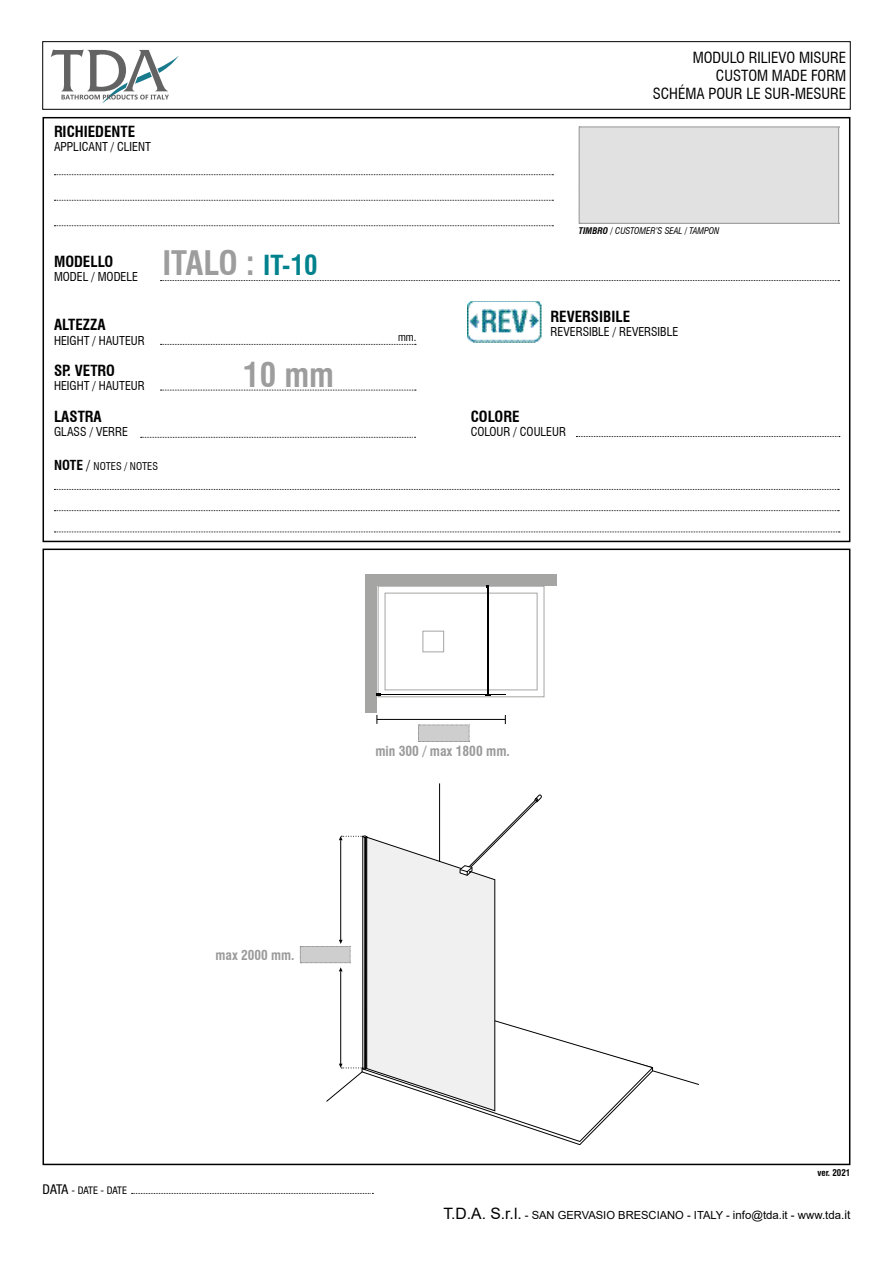
<style>
.page{position:relative;width:893px;height:1263px;background:#fff}
.page>*{position:absolute;margin:0;border:0;box-sizing:border-box;transform-origin:0 0}
.t1{font:700 condensed 33px "Swiss 721 BT";color:#9d9d9d}
.t2{font:700 condensed 15px "Swiss 721 BT";color:#000}
.t3{font:condensed 15px/18px "Swiss 721 BT";color:#000;text-align:right}
.t4{font:700 condensed 13.5px "Swiss 721 BT";color:#9a9a9a}
.t5{font:700 condensed 13.35px "Swiss 721 BT";color:#9a9a9a}
.t6{font:condensed 12px "Swiss 721 BT";color:#000}
.t7{font:11.1px "Arial";color:#000}
.t8{font:condensed 10.5px "Swiss 721 BT";color:#000}
.t9{font:condensed 10.5px "Helvetica Neue LT Pro";color:#000}
.t10{font:italic condensed 9px "Swiss 721 BT";color:#000}
.t11{font:700 condensed 9px "Swiss 721 BT";color:#000}
.s1{font-size:27px;color:#00828d}
.s2{font-weight:700;font-size:13.5px}
.s3{font-size:13.5px}
.s4{font-weight:700}
.s5{font-size:15.6px}
.s6{font-size:11.4px}
.s7{font-size:12px}
</style>
<div class="page">
<svg style="left:132px;top:1193px;width:241px;height:1px"></svg>
<div style="left:43px;top:41px;width:807px;height:68px;border:1px solid #000"></div>
<svg style="left:51px;top:50px;width:128px;height:53px"></svg>
<svg style="left:54px;top:200px;width:499px;height:1px"></svg>
<svg style="left:54px;top:174px;width:499px;height:1px"></svg>
<svg style="left:54px;top:225px;width:499px;height:1px"></svg>
<svg style="left:54px;top:489px;width:785px;height:1px"></svg>
<svg style="left:54px;top:510px;width:785px;height:1px"></svg>
<svg style="left:54px;top:531px;width:786px;height:1px"></svg>
<div style="left:579px;top:126px;width:261px;height:98px;background:#e1e1e1"></div>
<div style="left:43px;top:117px;width:807px;height:425px;border:2px solid #000"></div>
<svg style="left:576px;top:436px;width:264px;height:1px"></svg>
<svg style="left:141px;top:437px;width:275px;height:1px"></svg>
<svg style="left:161px;top:344px;width:255px;height:1px"></svg>
<svg style="left:161px;top:280px;width:678px;height:1px"></svg>
<svg style="left:161px;top:390px;width:255px;height:1px"></svg>
<hr style="left:439px;top:783px;width:1px;height:221px;background:#000">
<div style="left:366px;top:574px;width:190px;height:11px;background:#a5a5a4"></div>
<div style="left:378px;top:586px;width:166px;height:111px;border:1px solid #a5a5a4"></div>
<div style="left:385px;top:593px;width:152px;height:97px;border:1px solid #a5a5a4"></div>
<div style="left:423px;top:631px;width:21px;height:21px;border:1px solid #a5a5a4"></div>
<hr style="left:378px;top:694px;width:128px;height:1px;background:#000">
<hr style="left:377px;top:719px;width:128px;height:1px;background:#000">
<hr style="left:487px;top:586px;width:2px;height:110px;background:#000">
<div style="left:366px;top:574px;width:11px;height:138px;background:#a5a5a4"></div>
<svg style="left:418px;top:725px;width:52px;height:17px"></svg>
<svg style="left:300px;top:794px;width:399px;height:352px"></svg>
<img style="left:468px;top:302px;width:74px;height:41px">
<p class="t2" style="left:54px;top:122px;width:83px">RICHIEDENTE</p>
<p class="t6" style="left:54px;top:140px;width:98px">APPLICANT / CLIENT</p>
<p class="t2" style="left:54px;top:252px;width:61px">MODELLO</p>
<p class="t6" style="left:54px;top:269px;width:86px">MODEL / MODELE</p>
<h1 class="t1" style="left:162px;top:243px;width:157px">ITALO : <span class="s1">IT-10</span></h1>
<p class="t2" style="left:54px;top:316px;width:53px">ALTEZZA</p>
<p class="t6" style="left:54px;top:333px;width:92px">HEIGHT / HAUTEUR</p>
<p class="t8" style="left:398px;top:331px;width:20px">mm.</p>
<p class="t2" style="left:54px;top:362px;width:63px">SP. VETRO</p>
<p class="t6" style="left:54px;top:379px;width:92px">HEIGHT / HAUTEUR</p>
<p class="t2" style="left:54px;top:407px;width:49px">LASTRA</p>
<p class="t6" style="left:54px;top:425px;width:76px">GLASS / VERRE</p>
<p class="t8" style="left:54px;top:459px;width:106px"><span class="s2">NOTE</span> <span class="s3">/</span> NOTES / NOTES</p>
<h1 class="t1" style="left:243px;top:355px;width:92px">10 mm</h1>
<p class="t3" style="left:653px;top:48px;width:195px">MODULO RILIEVO MISURE<br>CUSTOM MADE FORM<br>SCHÉMA POUR LE SUR-MESURE</p>
<p class="t10" style="left:579px;top:225px;width:142px"><span class="s4">TIMBRO</span> / CUSTOMER’S SEAL / TAMPON</p>
<p class="t2" style="left:551px;top:307px;width:81px">REVERSIBILE</p>
<p class="t6" style="left:551px;top:324px;width:129px">REVERSIBLE / REVERSIBLE</p>
<p class="t2" style="left:471px;top:407px;width:50px">COLORE</p>
<p class="t6" style="left:471px;top:425px;width:97px">COLOUR / COULEUR</p>
<p class="t9" style="left:43px;top:1184px;width:86px"><span class="s3">DATA</span> - DATE - DATE</p>
<p class="t5" style="left:216px;top:947px;width:80px">max 2000 mm.</p>
<p class="t4" style="left:375px;top:742px;width:136px">min 300 / max 1800 mm.</p>
<p class="t11" style="left:817px;top:1167px;width:34px">ver. 2021</p>
<p class="t7" style="left:443px;top:1207px;width:408px"><span class="s5">T.D.A. S.r.l.</span> - SAN GERVASIO BRESCIANO - ITALY - <span class="s6">info@tda.it - www.tda</span><span class="s7">.it</span></p>
</div>
